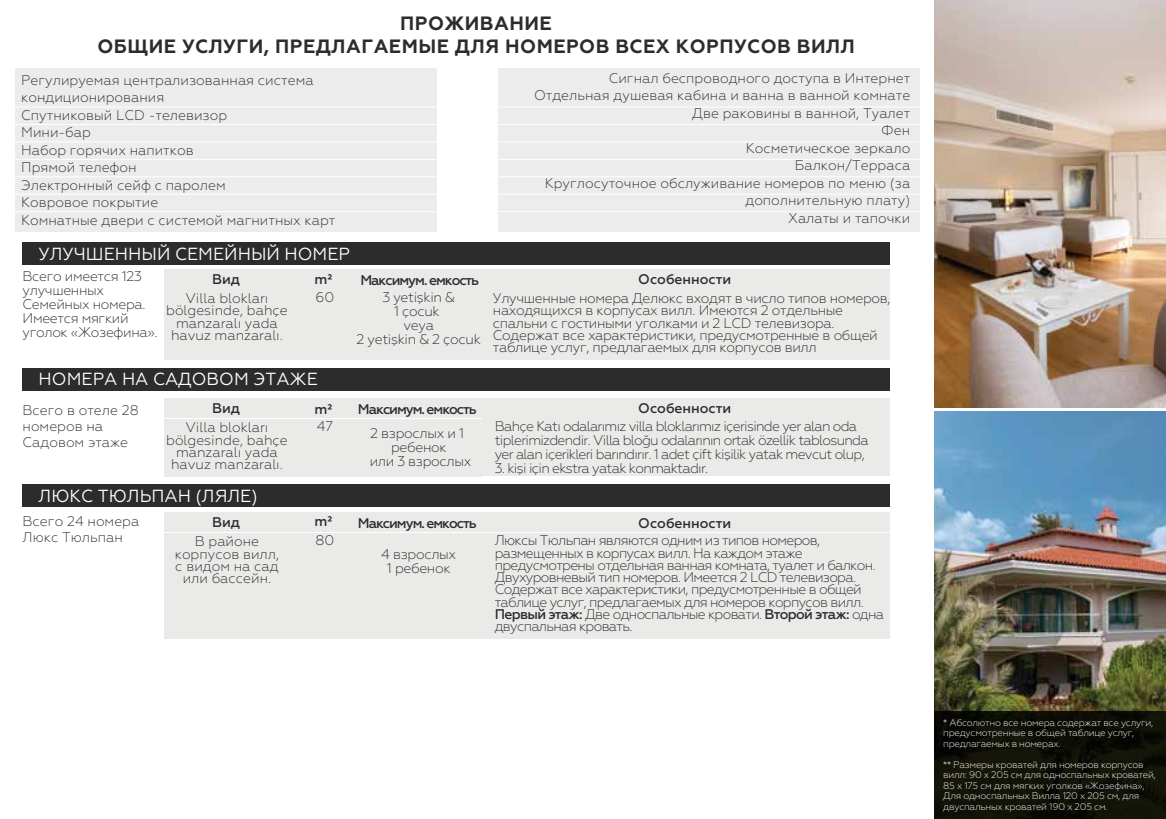
<style>
.page{position:relative;width:1166px;height:819px;background:#fff}
.page>*{position:absolute;margin:0;border:0;box-sizing:border-box;transform-origin:0 0}
.t1{font:700 19.25px/22.8px "Geometria";letter-spacing:.025em;color:#2d2c2c;text-align:center}
.t2{font:17.5px "Geometria";color:#fff}
.t3{font:300 14px/17.5px "Geometria";color:#2d2c2c;text-align:center}
.t4{font:300 14px/12.2px "Geometria";letter-spacing:-.05em;color:#2d2c2c}
.t5{font:300 14px/14px "Geometria";letter-spacing:-.025em;color:#2d2c2c;text-align:center}
.t6{font:500 14px "Geometria";letter-spacing:-.075em;color:#2d2c2c}
.t7{font:500 14px "Geometria";color:#2d2c2c}
.t8{font:500 14px "Geometria";letter-spacing:-.04em;color:#2d2c2c}
.t9{font:300 9.62px/10.5px "Geometria";letter-spacing:-.025em;color:#fff}
.s1{font-weight:500}
</style>
<div class="page">
<div style="left:483px;top:269px;width:407px;height:20px;background:#eaeae9"></div>
<div style="left:483px;top:290px;width:407px;height:70px;background:#eaeae9"></div>
<div style="left:22px;top:242px;width:868px;height:23px;background:#2d2c2c"></div>
<div style="left:164px;top:269px;width:130px;height:20px;background:#eaeae9"></div>
<div style="left:295px;top:269px;width:60px;height:20px;background:#eaeae9"></div>
<div style="left:355px;top:269px;width:127px;height:20px;background:#eaeae9"></div>
<div style="left:164px;top:290px;width:130px;height:70px;background:#eaeae9"></div>
<div style="left:295px;top:290px;width:60px;height:70px;background:#eaeae9"></div>
<div style="left:355px;top:290px;width:127px;height:70px;background:#eaeae9"></div>
<div style="left:22px;top:368px;width:868px;height:22px;background:#2d2c2c"></div>
<div style="left:164px;top:398px;width:130px;height:20px;background:#eaeae9"></div>
<div style="left:164px;top:419px;width:130px;height:57px;background:#eaeae9"></div>
<div style="left:483px;top:398px;width:407px;height:19px;background:#eaeae9"></div>
<div style="left:483px;top:419px;width:407px;height:57px;background:#eaeae9"></div>
<div style="left:295px;top:398px;width:60px;height:20px;background:#eaeae9"></div>
<div style="left:295px;top:419px;width:60px;height:57px;background:#eaeae9"></div>
<div style="left:355px;top:398px;width:127px;height:20px;background:#eaeae9"></div>
<div style="left:355px;top:419px;width:127px;height:57px;background:#eaeae9"></div>
<div style="left:164px;top:512px;width:130px;height:20px;background:#eaeae9"></div>
<div style="left:164px;top:533px;width:130px;height:105px;background:#eaeae9"></div>
<div style="left:483px;top:512px;width:407px;height:20px;background:#eaeae9"></div>
<div style="left:483px;top:533px;width:407px;height:105px;background:#eaeae9"></div>
<div style="left:295px;top:512px;width:60px;height:20px;background:#eaeae9"></div>
<div style="left:295px;top:533px;width:60px;height:105px;background:#eaeae9"></div>
<div style="left:22px;top:484px;width:868px;height:23px;background:#2d2c2c"></div>
<div style="left:355px;top:512px;width:127px;height:20px;background:#eaeae9"></div>
<div style="left:355px;top:533px;width:127px;height:105px;background:#eaeae9"></div>
<img style="left:934px;top:0;width:232px;height:711px">
<div style="left:934px;top:711px;width:232px;height:108px;background:#111207"></div>
<hr style="left:934px;top:408px;width:232px;height:3px;background:#fff">
<div style="left:15px;top:68px;width:422px;height:163px;background:#edecec"></div>
<hr style="left:15px;top:107px;width:422px;height:1px;background:#fff">
<hr style="left:15px;top:124px;width:422px;height:1px;background:#fff">
<hr style="left:15px;top:141px;width:422px;height:1px;background:#fff">
<hr style="left:15px;top:159px;width:422px;height:1px;background:#fff">
<hr style="left:15px;top:176px;width:422px;height:1px;background:#fff">
<hr style="left:15px;top:194px;width:422px;height:1px;background:#fff">
<hr style="left:15px;top:211px;width:422px;height:1px;background:#fff">
<div style="left:498px;top:68px;width:421px;height:163px;background:#edecec"></div>
<hr style="left:498px;top:107px;width:421px;height:1px;background:#fff">
<hr style="left:498px;top:124px;width:421px;height:1px;background:#fff">
<hr style="left:498px;top:141px;width:421px;height:1px;background:#fff">
<hr style="left:498px;top:159px;width:421px;height:1px;background:#fff">
<hr style="left:498px;top:176px;width:421px;height:1px;background:#fff">
<hr style="left:498px;top:194px;width:421px;height:1px;background:#fff">
<hr style="left:498px;top:211px;width:421px;height:1px;background:#fff">
<h1 class="t1" style="left:97px;top:12px;width:759px">ПРОЖИВАНИЕ<br>ОБЩИЕ УСЛУГИ, ПРЕДЛАГАЕМЫЕ ДЛЯ НОМЕРОВ ВСЕХ КОРПУСОВ ВИЛЛ</h1>
<p class="t3" style="left:21px;top:71px;width:316px;text-align:left">Регулируемая централизованная система кондиционирования<br>Спутниковый LCD -телевизор<br>Мини-бар<br>Набор горячих напитков<br>Прямой телефон<br>Электронный сейф с паролем<br>Ковровое покрытие<br>Комнатные двери с системой магнитных карт</p>
<p class="t3" style="left:534px;top:69px;width:378px;text-align:right">Сигнал беспроводного доступа в Интернет<br>Отдельная душевая кабина и ванна в ванной комнате<br>Две раковины в ванной, Туалет<br>Фен<br>Косметическое зеркало<br>Балкон/Терраса<br>Круглосуточное обслуживание номеров по меню (за дополнительную плату)<br>Халаты и тапочки</p>
<p class="t2" style="left:39px;top:243px;width:313px">УЛУЧШЕННЫЙ СЕМЕЙНЫЙ НОМЕР</p>
<p class="t5" style="left:23px;top:268px;width:121px">Всего имеется 123</p>
<p class="t7" style="left:638px;top:271px;width:95px">Особенности</p>
<p class="t5" style="left:23px;top:282px;width:137px;text-align:left">улучшенных<br>Семейных номера.<br>Имеется мягкий уголок «Жозефина».</p>
<p class="t3" style="left:166px;top:292px;width:123px;line-height:12.2px">Villa blokları bölgesinde, bahçe manzaralı yada havuz manzaralı.</p>
<p class="t8" style="left:314px;top:271px;width:19px">m²</p>
<p class="t6" style="left:360px;top:271px;width:120px">Максимум. емкость</p>
<p class="t8" style="left:212px;top:271px;width:30px">Вид</p>
<p class="t5" style="left:356px;top:290px;width:126px">3 yetişkin &amp;<br>1 çocuk<br>veya<br>2 yetişkin &amp; 2 çocuk</p>
<p class="t5" style="left:315px;top:290px;width:20px">60</p>
<p class="t5" style="left:493px;top:292px;width:399px;line-height:12.2px;text-align:left">Улучшенные номера Делюкс входят в число типов номеров, находящихся в корпусах вилл. Имеются 2 отдельные спальни с гостиными уголками и 2 LCD телевизора.<br>Содержат все характеристики, предусмотренные в общей таблице услуг, предлагаемых для корпусов вилл</p>
<p class="t2" style="left:39px;top:369px;width:281px">НОМЕРА НА САДОВОМ ЭТАЖЕ</p>
<p class="t3" style="left:166px;top:421px;width:123px;line-height:12.2px">Villa blokları bölgesinde, bahçe manzaralı yada havuz manzaralı.</p>
<p class="t8" style="left:212px;top:400px;width:30px">Вид</p>
<p class="t8" style="left:314px;top:400px;width:19px">m²</p>
<p class="t6" style="left:358px;top:400px;width:120px">Максимум. емкость</p>
<p class="t5" style="left:370px;top:426px;width:103px">2 взрослых и 1 ребенок<br>или 3 взрослых</p>
<p class="t3" style="left:23px;top:402px;width:118px;line-height:15.8px;text-align:left">Всего в отеле 28 номеров на<br>Садовом этаже</p>
<p class="t5" style="left:317px;top:419px;width:18px">47</p>
<p class="t2" style="left:39px;top:485px;width:221px">ЛЮКС ТЮЛЬПАН (ЛЯЛЕ)</p>
<p class="t7" style="left:638px;top:400px;width:95px">Особенности</p>
<p class="t4" style="left:495px;top:419px;width:375px;line-height:14px">Bahçe Katı odalarımız villa bloklarımız içerisinde yer alan oda tiplerimizdendir. Villa bloğu odalarının ortak özellik tablosunda yer alan içerikleri barındırır. 1 adet çift kişilik yatak mevcut olup,</p>
<p class="t4" style="left:495px;top:462px;width:215px">3. kişi için ekstra yatak konmaktadır.</p>
<p class="t3" style="left:23px;top:513px;width:118px;line-height:15.8px;text-align:left">Всего 24 номера<br>Люкс Тюльпан</p>
<p class="t8" style="left:314px;top:513px;width:19px">m²</p>
<p class="t8" style="left:212px;top:514px;width:30px">Вид</p>
<p class="t7" style="left:638px;top:515px;width:95px">Особенности</p>
<p class="t5" style="left:315px;top:533px;width:20px">80</p>
<p class="t6" style="left:358px;top:514px;width:120px">Максимум. емкость</p>
<p class="t5" style="left:381px;top:547px;width:76px">4 взрослых<br>1 ребенок</p>
<p class="t4" style="left:495px;top:534px;width:391px">Люксы Тюльпан являются одним из типов номеров, размещенных в корпусах вилл. На каждом этаже предусмотрены отдельная ванная комната, туалет и балкон.<br>Двухуровневый тип номеров. Имеется 2 LCD телевизора.<br>Содержат все характеристики, предусмотренные в общей таблице услуг, предлагаемых для номеров корпусов вилл.<br><span class="s1">Первый этаж:</span> Две односпальные кровати. <span class="s1">Второй этаж:</span> одна двуспальная кровать.</p>
<p class="t3" style="left:175px;top:535px;width:106px;line-height:12.2px">В районе корпусов вилл, с видом на сад или бассейн.</p>
<p class="t9" style="left:943px;top:717px;width:212px">* Абсолютно все номера содержат все услуги, предусмотренные в общей таблице услуг, предлагаемых в номерах.</p>
<p class="t9" style="left:943px;top:759px;width:214px">** Размеры кроватей для номеров корпусов вилл: 90 x 205 см для односпальных кроватей, 85 x 175 см для мягких уголков «Жозефина», Для односпальных Вилла 120 х 205 см, для двуспальных кроватей 190 х 205 см.</p>
</div>
